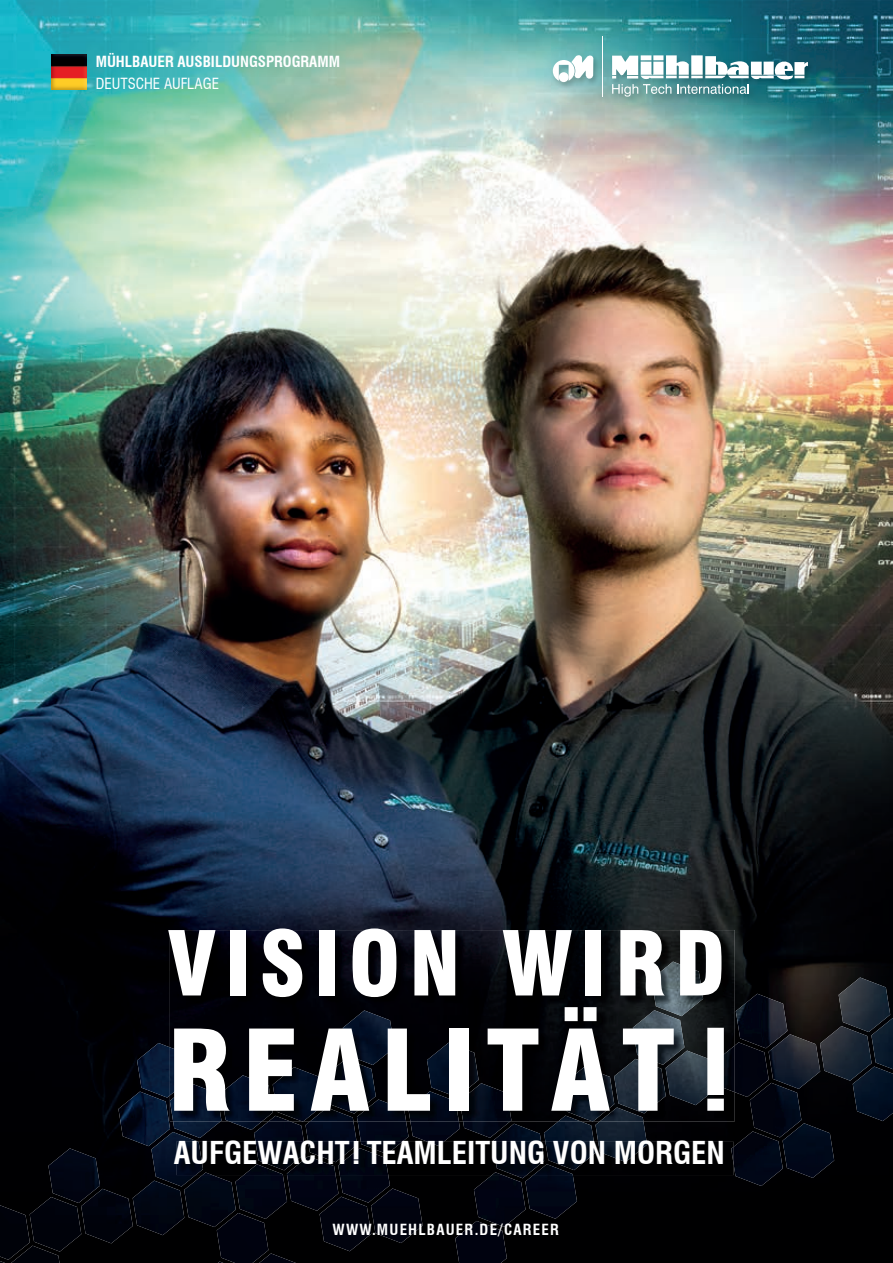
<style>
.page{position:relative;width:893px;height:1263px;background:#fff}
.page>*{position:absolute;margin:0;border:0;box-sizing:border-box;transform-origin:0 0}
.t1{font:900 condensed 109.35px "Swiss 721 BT";letter-spacing:.1em;color:#fff}
.t2{font:900 condensed 87px "Swiss 721 BT";letter-spacing:.1em;color:#fff}
.t3{font:700 condensed 30.75px "Swiss 721 BT";color:#fff}
.t4{font:700 condensed 15px "Swiss 721 BT";color:#fff}
.t5{font:700 condensed 15px "Swiss 721 BT";letter-spacing:.08em;color:#fff}
.t6{font:condensed 15px "Swiss 721 BT";color:#fff}
.s1{font-family:"Haettenschweiler";font-weight:400;font-stretch:normal;font-size:118.5px}
.s2{font-family:"Haettenschweiler";font-weight:400;font-stretch:normal;font-size:32.7px}
</style>
<div class="page">
<img style="left:0;top:0;width:893px;height:1263px">
<img style="left:551px;top:35px;width:265px;height:69px">
<svg style="left:553px;top:55px;width:40px;height:26px"></svg>
<div style="left:559px;top:72px;width:10px;height:10px;background:#fff;border-radius:50%"></div>
<hr style="left:602px;top:36px;width:1px;height:61px;background:#fff">
<svg style="left:612px;top:55px;width:196px;height:42px"></svg>
<img style="left:736px;top:977px;width:154px;height:41px">
<img style="left:137px;top:1018px;width:756px;height:48px">
<img style="left:118px;top:1066px;width:775px;height:80px">
<img style="left:30px;top:1121px;width:804px;height:130px">
<img style="left:0;top:1205px;width:30px;height:55px">
<img style="left:217px;top:1213px;width:51px;height:50px">
<img style="left:455px;top:1221px;width:52px;height:42px">
<img style="left:11px;top:1246px;width:49px;height:17px">
<img style="left:259px;top:1253px;width:37px;height:10px">
<img style="left:170px;top:930px;width:565px;height:191px">
<img style="left:651px;top:961px;width:52px;height:55px">
<img style="left:343px;top:1010px;width:341px;height:33px">
<img style="left:170px;top:1043px;width:565px;height:54px">
<img style="left:666px;top:1050px;width:51px;height:55px">
<img style="left:324px;top:1059px;width:342px;height:54px">
<img style="left:170px;top:1067px;width:444px;height:54px">
<img style="left:269px;top:1099px;width:374px;height:22px">
<img style="left:51px;top:55px;width:35px;height:35px">
<img style="left:176px;top:1142px;width:558px;height:33px">
<p class="t4" style="left:96px;top:53px;width:246px">MÜHLBAUER AUSBILDUNGSPROGRAMM</p>
<p class="t6" style="left:96px;top:74px;width:125px">DEUTSCHE AUFLAGE</p>
<h2 class="t2" style="left:168px;top:912px;width:559px">VISION WIRD</h2>
<h1 class="t1" style="left:167px;top:1005px;width:560px">REALITÄT <span class="s1">!</span></h1>
<p class="t3" style="left:174px;top:1134px;width:552px">AUFGEWACHT <span class="s2">!</span> TEAMLEITUNG VON MORGEN</p>
<p class="t5" style="left:333px;top:1221px;width:228px">WWW.MUEHLBAUER.DE/CAREER</p>
</div>
